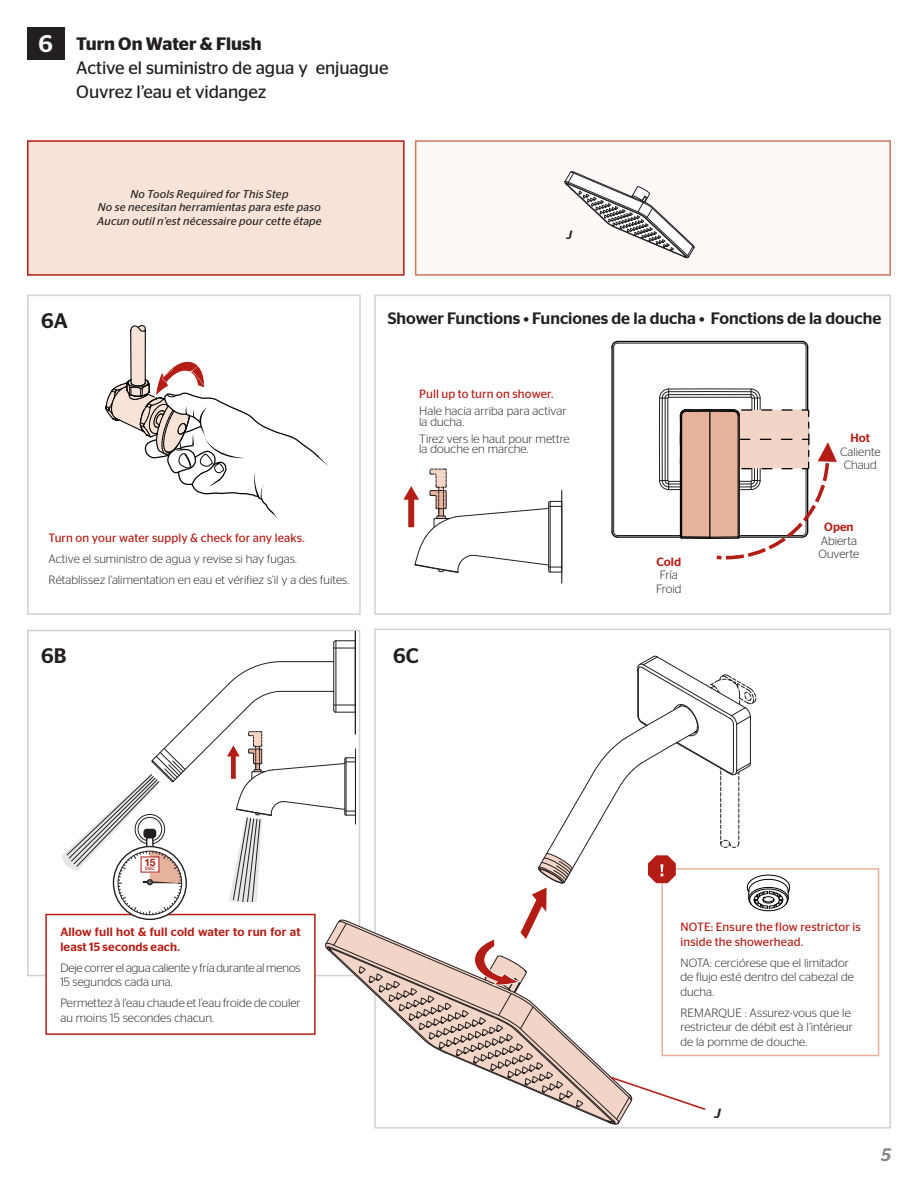
<style>
.page{position:relative;width:918px;height:1188px;background:#fff}
.page>*{position:absolute;margin:0;border:0;box-sizing:border-box;transform-origin:0 0}
.t1{font:500 24px "Stag Sans";color:#fff}
.t2{font:500 21px "Stag Sans";color:#231f20}
.t3{font:18px/24px "Stag Sans";letter-spacing:-.005em;color:#231f20}
.t4{font:italic 500 18px "Stag Sans";color:#808285}
.t5{font:500 16.5px "Stag Sans";color:#231f20}
.t6{font:italic 500 13.5px "Stag Sans";color:#231f20}
.Text{font:300 12px/14.4px "Stag Sans";letter-spacing:.005em;color:#231f20}
.t7{font:12px/14.4px "Stag Sans";letter-spacing:.01em;color:#b41d15}
.Text-2{font:500 12px/14.4px "Stag Sans";letter-spacing:.01em;color:#b41d15}
.t8{font:italic 500 12px "Stag Sans";color:#231f20}
.t9{font:italic 11.25px "Stag Sans";letter-spacing:.015em;color:#231f20}
.t10{font:6.6px "Helvetica Neue";color:#b41d15}
.s1{font-weight:600}
</style>
<div class="page">
<div style="left:374px;top:629px;width:517px;height:500px;background:#fff;border:2px solid #d1d2d4"></div>
<div style="left:27px;top:140px;width:378px;height:136px;background:#f7e3d8;border:2px solid #b41d15"></div>
<div style="left:415px;top:140px;width:476px;height:136px;background:#fdf9f7;border:2px solid #cf7557"></div>
<div style="left:27px;top:27px;width:38px;height:33px;background:#231f20"></div>
<div style="left:27px;top:295px;width:334px;height:320px;background:#fff;border:2px solid #d1d2d4"></div>
<div style="left:27px;top:630px;width:333px;height:346px;background:#fff;border:2px solid #d1d2d4"></div>
<div style="left:374px;top:295px;width:517px;height:320px;background:#fff;border:2px solid #d1d2d4"></div>
<hr style="left:355px;top:632px;width:1px;height:102px;background:#231f20">
<svg style="left:105px;top:325px;width:223px;height:194px"></svg>
<svg style="left:403px;top:469px;width:160px;height:115px"></svg>
<div style="left:46px;top:915px;width:269px;height:119px;background:#fff"></div>
<hr style="left:611px;top:347px;width:2px;height:185px;background:#050504">
<hr style="left:613px;top:347px;width:1px;height:185px;background:#231f20">
<hr style="left:618px;top:536px;width:63px;height:2px;background:#050504">
<hr style="left:617px;top:535px;width:64px;height:1px;background:#231f20">
<hr style="left:806px;top:347px;width:1px;height:185px;background:#231f20">
<hr style="left:807px;top:347px;width:1px;height:185px;background:#050504">
<hr style="left:617px;top:343px;width:185px;height:1px;background:#231f20">
<hr style="left:618px;top:341px;width:184px;height:1px;background:#050504">
<svg style="left:611px;top:530px;width:8px;height:8px"></svg>
<svg style="left:611px;top:340px;width:8px;height:8px"></svg>
<svg style="left:801px;top:340px;width:8px;height:8px"></svg>
<svg style="left:659px;top:389px;width:178px;height:171px"></svg>
<svg style="left:564px;top:171px;width:131px;height:88px"></svg>
<div style="left:662px;top:868px;width:217px;height:188px;background:#fff;border:2px solid #e6b29c"></div>
<svg style="left:62px;top:640px;width:728px;height:484px"></svg>
<p class="t1" style="left:39px;top:29px;width:16px">6</p>
<p class="t3" style="left:76px;top:32px;width:314px"><span class="s1">Turn On Water &amp; Flush<br></span>Active el suministro de agua y enjuague<br>Ouvrez l’eau et vidangez</p>
<p class="t9" style="left:130px;top:188px;width:160px">No Tools Required for This Step</p>
<p class="t9" style="left:98px;top:201px;width:225px">No se necesitan herramientas para este paso</p>
<p class="t9" style="left:97px;top:215px;width:226px">Aucun outil n’est nécessaire pour cette étape</p>
<p class="t8" style="left:566px;top:228px;width:7px">J</p>
<p class="t2" style="left:41px;top:309px;width:28px">6A</p>
<p class="t5" style="left:388px;top:309px;width:495px">Shower Functions • Funciones de la ducha • Fonctions de la douche</p>
<p class="t7" style="left:49px;top:531px;width:258px">Turn on your water supply &amp; check for any leaks.</p>
<p class="Text" style="left:49px;top:552px;width:250px">Active el suministro de agua y revise si hay fugas.</p>
<p class="Text" style="left:49px;top:573px;width:302px">Rétablissez l’alimentation en eau et vérifiez s’il y a des fuites.</p>
<p class="t7" style="left:419px;top:386px;width:136px">Pull up to turn on shower.</p>
<p class="Text" style="left:419px;top:406px;width:149px;line-height:10.5px">Hale hacia arriba para activar la ducha.</p>
<p class="Text" style="left:419px;top:433px;width:152px;line-height:10.5px">Tirez vers le haut pour mettre la douche en marche.</p>
<p class="t2" style="left:41px;top:644px;width:27px">6B</p>
<p class="t2" style="left:393px;top:644px;width:27px">6C</p>
<p class="t10" style="left:144px;top:864px;width:13px"><sup>15</sup>sec</p>
<p class="Text-2" style="left:60px;top:925px;width:242px">Allow full hot &amp; full cold water to run for at least 15 seconds each.</p>
<p class="Text" style="left:60px;top:960px;width:242px">Deje correr el agua caliente y fría durante al menos<br>15 segundos cada una.</p>
<p class="Text" style="left:60px;top:996px;width:242px">Permettez à l'eau chaude et l'eau froide de couler au moins 15 secondes chacun.</p>
<p class="Text-2" style="left:656px;top:554px;width:26px">Cold</p>
<p class="Text" style="left:660px;top:568px;width:20px">Fría</p>
<p class="Text" style="left:656px;top:581px;width:27px">Froid</p>
<p class="Text-2" style="left:851px;top:430px;width:21px">Hot</p>
<p class="Text" style="left:840px;top:444px;width:42px">Caliente</p>
<p class="Text" style="left:844px;top:458px;width:35px">Chaud</p>
<p class="Text-2" style="left:824px;top:519px;width:31px">Open</p>
<p class="Text" style="left:821px;top:533px;width:38px">Abierta</p>
<p class="Text" style="left:819px;top:547px;width:42px">Ouverte</p>
<p class="t7" style="left:680px;top:920px;width:182px">NOTE: Ensure the flow restrictor is inside the showerhead.</p>
<p class="Text" style="left:680px;top:955px;width:175px">NOTA: cerciórese que el limitador de flujo esté dentro del cabezal de ducha.</p>
<p class="Text" style="left:680px;top:1005px;width:174px">REMARQUE : Assurez-vous que le restricteur de débit est à l’intérieur de la pomme de douche.</p>
<p class="t6" style="left:714px;top:1105px;width:8px">J</p>
<h3 class="t4" style="left:881px;top:1145px;width:11px">5</h3>
</div>
